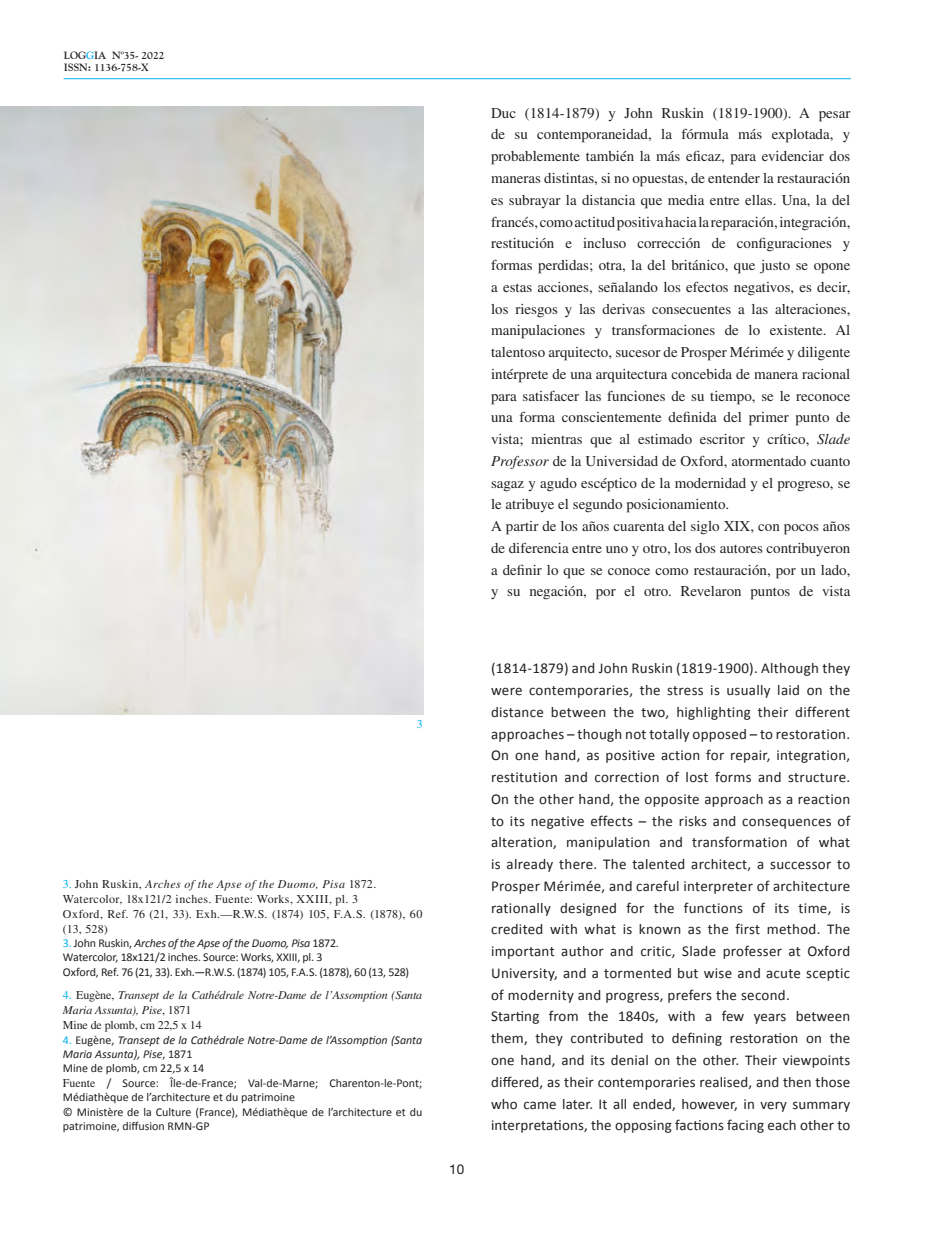
<style>
.page{position:relative;width:936px;height:1233px;background:#fff}
.page>*{position:absolute;margin:0;border:0;box-sizing:border-box;transform-origin:0 0}
.t1{font:15px/21.8px "Times LT Std";color:#231f20}
.t2{font:15px/21.8px "Calibri";letter-spacing:.02em;color:#231f20}
.t3{font:13.5px "Helvetica Neue LT Std";color:#231f20}
.t4{font:12px/14.4px "Calibri";color:#231f20}
.t5{font:12px/15px "Times LT Std";letter-spacing:.03em;color:#231f20}
.t6{font:italic 12px/15px "Times LT Std";letter-spacing:-.01em;color:#231f20}
.t7{font:12px "Times LT Std";color:#00aeef}
.t8{font:700 10.5px/12.6px "Goudy Std";letter-spacing:-.01em;color:#231f20}
.s1{color:#00aeef}
.s2{font-style:italic}
.s3{font-style:normal;color:#00aeef}
.s4{font-style:normal}
.s5{font-family:"Times LT Std"}
</style>
<div class="page">
<hr style="left:64px;top:78px;width:787px;height:1px;background:#00aeef">
<img style="left:0;top:106px;width:423px;height:609px">
<p class="t8" style="left:64px;top:49px;width:102px">LOG<span class="s1">G</span>IA Nº35- 2022<br>ISSN: 1136-758-X</p>
<p class="t7" style="left:417px;top:717px;width:7px">3</p>
<p class="t5" style="left:63px;top:876px;width:361px"><span class="s1">3.</span> John Ruskin, <span class="s2">Arches of the Apse of the Duomo, Pisa</span> 1872.<br>Watercolor, 18x121/2 inches. Fuente: Works, XXIII, pl. 3<br>Oxford, Ref. 76 (21, 33). Exh.—R.W.S. (1874) 105, F.A.S. (1878), 60 (13, 528)</p>
<p class="t4" style="left:63px;top:936px;width:348px"><span class="s1">3.</span> John Ruskin, <span class="s2">Arches of the Apse of the Duomo, Pisa</span> 1872.<br>Watercolor, 18x121/2 inches. Source: Works, XXIII, pl. 3<br>Oxford, Ref. 76 (21, 33). Exh.—R.W.S. (1874) 105, F.A.S. (1878), 60 (13, 528)</p>
<p class="t6" style="left:63px;top:988px;width:361px"><span class="s3">4.</span> <span class="s4">Eugène,</span> Transept de la Cathédrale Notre-Dame de l’Assomption (Santa<br>Maria Assunta), Pise<span class="s4">, 1871<br>Mine de plomb, cm 22,5 x 14</span></p>
<p class="t4" style="left:63px;top:1032px;width:361px"><span class="s1">4.</span> Eugène, <span class="s2">Transept de la Cathédrale Notre-Dame de l’Assomption (Santa Maria Assunta), Pise</span>, 1871<br>Mine de plomb, cm 22,5 x 14<br><span class="s5">Fuente</span> / Source: Île-de-France; Val-de-Marne; Charenton-le-Pont; Médiathèque de l’architecture et du patrimoine<br>© Ministère de la Culture (France), Médiathèque de l’architecture et du patrimoine, diffusion RMN-GP</p>
<p class="t3" style="left:449px;top:1161px;width:17px">10</p>
<p class="t1" style="left:491px;top:102px;width:361px">Duc (1814-1879) y John Ruskin (1819-1900). A pesar de su contemporaneidad, la fórmula más explotada, y probablemente también la más eficaz, para evidenciar dos maneras distintas, si no opuestas, de entender la restauración es subrayar la distancia que media entre ellas. Una, la del francés, como actitud positiva hacia la reparación, integración, restitución e incluso corrección de configuraciones y formas perdidas; otra, la del británico, que justo se opone a estas acciones, señalando los efectos negativos, es decir, los riesgos y las derivas consecuentes a las alteraciones, manipulaciones y transformaciones de lo existente. Al talentoso arquitecto, sucesor de Prosper Mérimée y diligente intérprete de una arquitectura concebida de manera racional para satisfacer las funciones de su tiempo, se le reconoce una forma conscientemente definida del primer punto de vista; mientras que al estimado escritor y crítico, <span class="s2">Slade Professor</span> de la Universidad de Oxford, atormentado cuanto sagaz y agudo escéptico de la modernidad y el progreso, se le atribuye el segundo posicionamiento.<br>A partir de los años cuarenta del siglo XIX, con pocos años de diferencia entre uno y otro, los dos autores contribuyeron a definir lo que se conoce como restauración, por un lado, y su negación, por el otro. Revelaron puntos de vista</p>
<p class="t2" style="left:491px;top:658px;width:361px">(1814-1879) and John Ruskin (1819-1900). Although they were contemporaries, the stress is usually laid on the distance between the two, highlighting their different approaches – though not totally opposed – to restoration.<br>On one hand, as positive action for repair, integration, restitution and correction of lost forms and structure.<br>On the other hand, the opposite approach as a reaction to its negative effects – the risks and consequences of alteration, manipulation and transformation of what is already there. The talented architect, a successor to Prosper Mérimée, and careful interpreter of architecture rationally designed for the functions of its time, is credited with what is known as the first method. The important author and critic, Slade professer at Oxford University, and a tormented but wise and acute sceptic of modernity and progress, prefers the second.<br>Starting from the 1840s, with a few years between them, they contributed to defining restoration on the one hand, and its denial on the other. Their viewpoints differed, as their contemporaries realised, and then those who came later. It all ended, however, in very summary interpretations, the opposing factions facing each other to</p>
</div>
